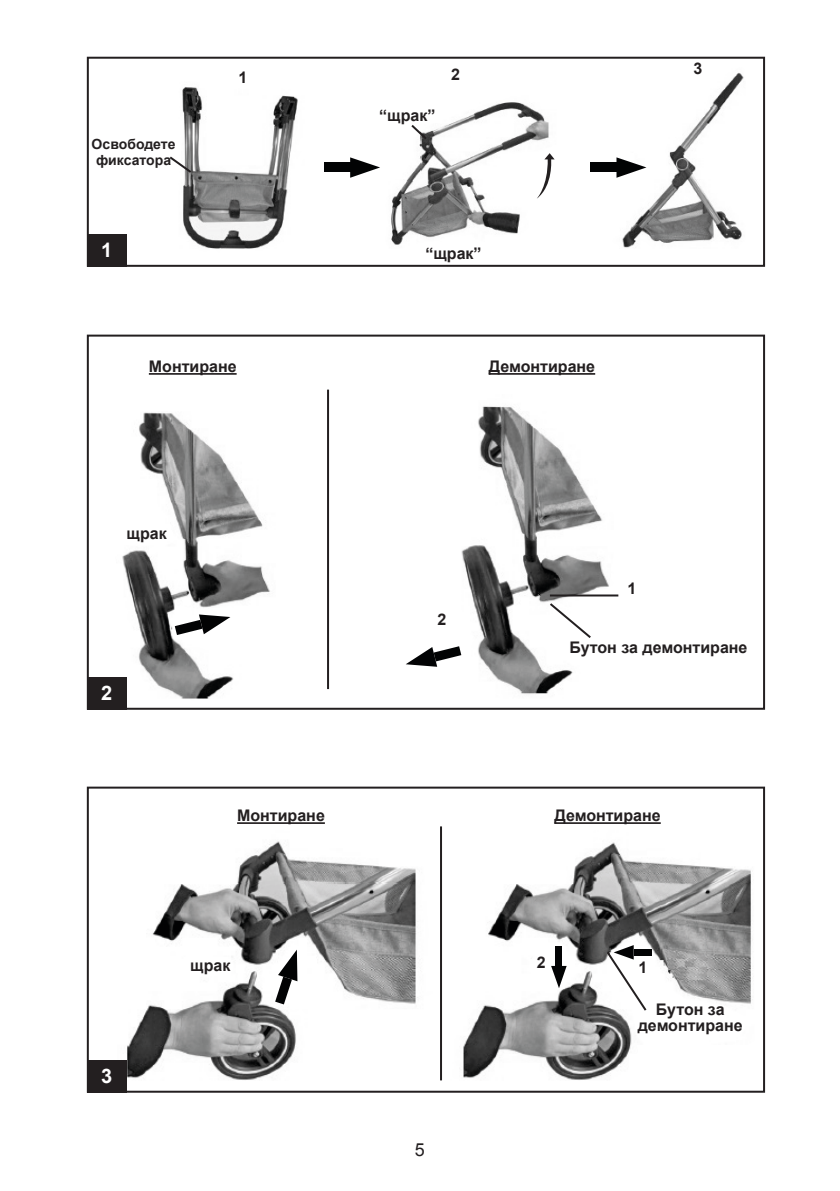
<style>
.page{position:relative;width:840px;height:1191px;background:#fff}
.page>*{position:absolute;margin:0;border:0;box-sizing:border-box;transform-origin:0 0}
.DescriptionParts{font:700 20px "Arial";color:#fff}
.t1{font:18px "Arial";color:#231f20}
.DescriptionParts-2{font:700 16px "Arial";color:#231f20}
.DescriptionParts-3{font:700 14px "Arial";color:#231f20}
</style>
<div class="page">
<img style="left:86px;top:786px;width:680px;height:307px">
<img style="left:86px;top:56px;width:680px;height:211px">
<img style="left:86px;top:334px;width:680px;height:376px">
<svg style="left:536px;top:153px;width:18px;height:46px"></svg>
<div style="left:87px;top:235px;width:39px;height:32px;background:#231f20"></div>
<div style="left:87px;top:677px;width:39px;height:33px;background:#231f20"></div>
<div style="left:87px;top:1060px;width:39px;height:32px;background:#231f20"></div>
<div style="left:87px;top:57px;width:677px;height:210px;border:2px solid #231f20"></div>
<div style="left:87px;top:334px;width:677px;height:376px;border:2px solid #231f20"></div>
<div style="left:87px;top:786px;width:677px;height:306px;border:2px solid #231f20"></div>
<hr style="left:327px;top:389px;width:2px;height:300px;background:#231f20">
<hr style="left:440px;top:826px;width:2px;height:254px;background:#231f20">
<div style="left:324px;top:163px;width:26px;height:9px;background:#020304"></div>
<svg style="left:350px;top:157px;width:30px;height:21px"></svg>
<div style="left:633px;top:949px;width:18px;height:6px;background:#020304"></div>
<div style="left:555px;top:946px;width:7px;height:20px;background:#020304"></div>
<svg style="left:551px;top:966px;width:15px;height:22px"></svg>
<svg style="left:405px;top:646px;width:56px;height:21px"></svg>
<svg style="left:275px;top:949px;width:22px;height:55px"></svg>
<svg style="left:175px;top:614px;width:55px;height:21px"></svg>
<div style="left:590px;top:163px;width:26px;height:9px;background:#020304"></div>
<svg style="left:616px;top:157px;width:30px;height:21px"></svg>
<hr style="left:149px;top:373px;width:87px;height:2px;background:#231f20">
<hr style="left:237px;top:822px;width:88px;height:2px;background:#231f20">
<hr style="left:488px;top:373px;width:107px;height:2px;background:#231f20">
<hr style="left:554px;top:822px;width:106px;height:2px;background:#231f20">
<svg style="left:167px;top:155px;width:26px;height:20px"></svg>
<svg style="left:409px;top:123px;width:19px;height:18px"></svg>
<svg style="left:547px;top:601px;width:45px;height:39px"></svg>
<hr style="left:549px;top:594px;width:69px;height:2px;background:#231f20">
<svg style="left:604px;top:945px;width:44px;height:67px"></svg>
<p class="DescriptionParts-2" style="left:238px;top:66px;width:10px">1</p>
<p class="DescriptionParts-2" style="left:451px;top:63px;width:10px">2</p>
<p class="DescriptionParts-2" style="left:693px;top:57px;width:10px">3</p>
<p class="DescriptionParts-2" style="left:379px;top:104px;width:58px">“щрак”</p>
<p class="DescriptionParts-3" style="left:92px;top:134px;width:85px">Освободете</p>
<p class="DescriptionParts-3" style="left:96px;top:150px;width:76px">фиксатора</p>
<p class="DescriptionParts" style="left:101px;top:236px;width:13px">1</p>
<p class="DescriptionParts-2" style="left:425px;top:242px;width:58px">“щрак”</p>
<p class="DescriptionParts-2" style="left:149px;top:355px;width:89px">Монтиране</p>
<p class="DescriptionParts-2" style="left:488px;top:355px;width:108px">Демонтиране</p>
<p class="DescriptionParts-2" style="left:126px;top:522px;width:42px">щрак</p>
<p class="DescriptionParts" style="left:101px;top:678px;width:13px">2</p>
<p class="DescriptionParts" style="left:101px;top:1061px;width:13px">3</p>
<p class="DescriptionParts-2" style="left:237px;top:804px;width:89px">Монтиране</p>
<p class="DescriptionParts-2" style="left:190px;top:954px;width:42px">щрак</p>
<p class="DescriptionParts-2" style="left:437px;top:608px;width:10px">2</p>
<p class="t1" style="left:415px;top:1137px;width:12px">5</p>
<p class="DescriptionParts-2" style="left:627px;top:577px;width:10px">1</p>
<p class="DescriptionParts-2" style="left:569px;top:636px;width:179px">Бутон за демонтиране</p>
<p class="DescriptionParts-2" style="left:554px;top:804px;width:108px">Демонтиране</p>
<p class="DescriptionParts-2" style="left:536px;top:951px;width:10px">2</p>
<p class="DescriptionParts-2" style="left:638px;top:956px;width:10px">1</p>
<p class="DescriptionParts-2" style="left:655px;top:998px;width:70px">Бутон за</p>
<p class="DescriptionParts-2" style="left:637px;top:1014px;width:106px">демонтиране</p>
</div>
